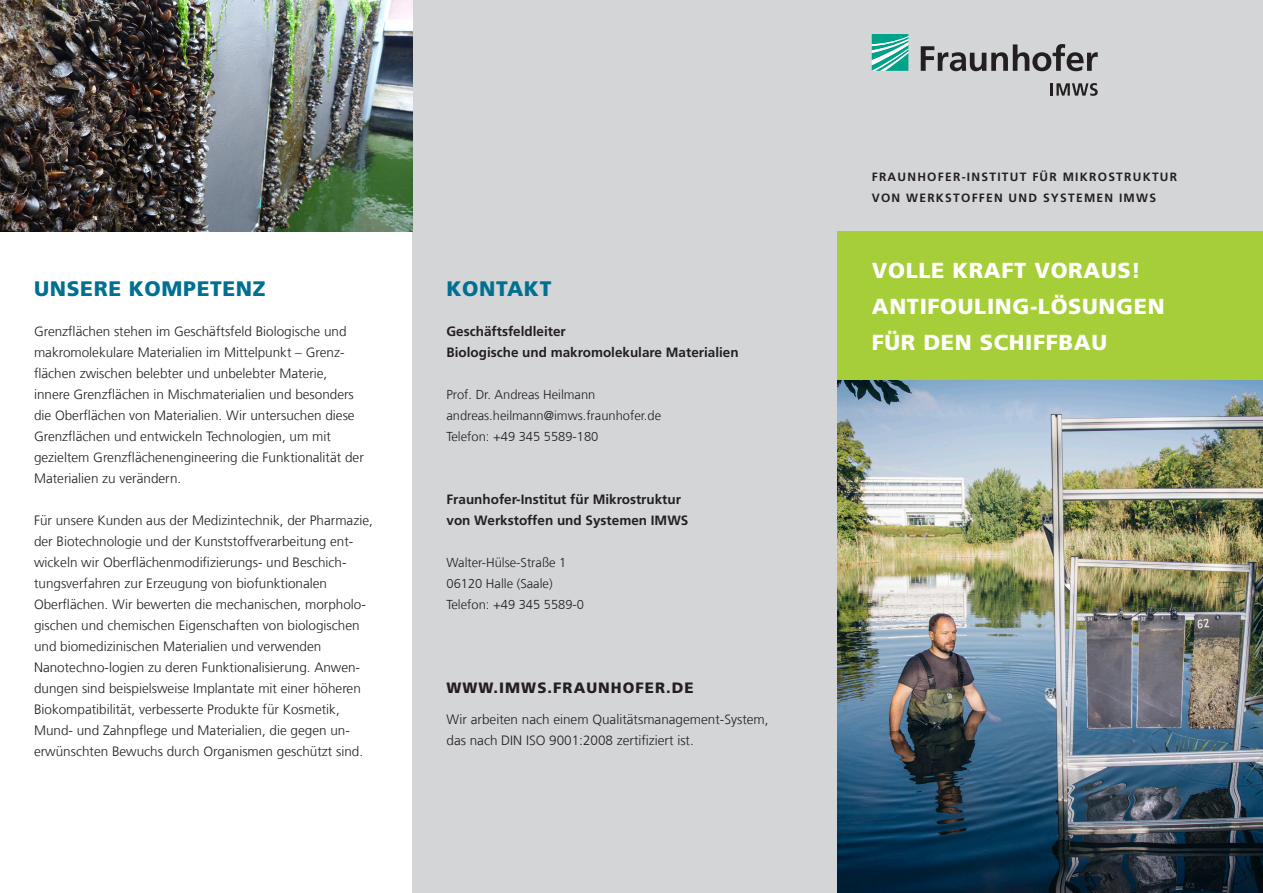
<style>
.page{position:relative;width:1263px;height:893px;background:#fff}
.page>*{position:absolute;margin:0;border:0;box-sizing:border-box;transform-origin:0 0}
.t1{font:900 21.75px "Frutiger LT Com";letter-spacing:.03em;color:#fff}
._03_Standardüberschr{font:900 21px "Frutiger LT Com";letter-spacing:.03em;color:#007092}
._00_Titel{font:900 15px "Frutiger LT Com";letter-spacing:.07em;color:#231f20}
._06_Fließtext{font:300 13.5px/21px "Frutiger LT Com";color:#231f20}
._06_Fließtext-2{font:700 13.5px/21px "Frutiger LT Com";color:#231f20}
._06_Fließtext-3{font:300 12.9px "Frutiger LT Com";color:#231f20}
._10_Institutsname{font:700 12px/21px "Frutiger LT Com";letter-spacing:.105em;color:#231f20}
</style>
<div class="page">
<div style="left:412px;top:209px;width:438px;height:684px;background:#d3d5d7"></div>
<img style="left:838px;top:380px;width:425px;height:513px">
<div style="left:0;top:0;width:1263px;height:231px;background:#d3d5d7"></div>
<svg style="left:872px;top:34px;width:36px;height:37px"></svg>
<svg style="left:921px;top:44px;width:177px;height:27px"></svg>
<svg style="left:1051px;top:83px;width:47px;height:13px"></svg>
<div style="left:838px;top:231px;width:425px;height:149px;background:#a6ce39"></div>
<img style="left:0;top:0;width:412px;height:231px">
<p class="_03_Standardüberschr" style="left:34px;top:276px;width:233px">UNSERE KOMPETENZ</p>
<p class="_06_Fließtext" style="left:34px;top:321px;width:331px">Grenzflächen stehen im Geschäftsfeld Biologische und makromolekulare Materialien im Mittelpunkt – Grenz&shy;flächen zwischen belebter und unbelebter Materie, innere Grenzflächen in Mischmaterialien und besonders die Oberflächen von Materialien. Wir untersuchen diese Grenzflächen und entwickeln Technologien, um mit gezieltem Grenzflächenengineering die Funktionalität der Materialien zu verändern.</p>
<p class="_06_Fließtext" style="left:34px;top:510px;width:340px">Für unsere Kunden aus der Medizintechnik, der Pharmazie, der Biotechnologie und der Kunststoffverarbeitung ent&shy;wickeln wir Oberflächenmodifizierungs- und Beschich&shy;tungsverfahren zur Erzeugung von biofunktionalen Oberflächen. Wir bewerten die mechanischen, morpholo&shy;gischen und chemischen Eigenschaften von biologischen und biomedizinischen Materialien und verwenden Nanotechno-logien zu deren Funktionalisierung. Anwen&shy;dungen sind beispielsweise Implantate mit einer höheren Biokompatibilität, verbesserte Produkte für Kosmetik, Mund- und Zahnpflege und Materialien, die gegen un&shy;erwünschten Bewuchs durch Organismen geschützt sind.</p>
<p class="_03_Standardüberschr" style="left:446px;top:276px;width:106px">KONTAKT</p>
<p class="_06_Fließtext-2" style="left:446px;top:321px;width:294px">Geschäftsfeldleiter<br>Biologische und makromolekulare Materialien</p>
<p class="_06_Fließtext-3" style="left:446px;top:387px;width:150px">Prof. Dr. Andreas Heilmann</p>
<p class="_06_Fließtext-3" style="left:446px;top:408px;width:216px">andreas.heilmann@imws.fraunhofer.de</p>
<p class="_06_Fließtext-3" style="left:446px;top:429px;width:153px">Telefon: +49 345 5589-180</p>
<p class="_06_Fließtext-2" style="left:446px;top:489px;width:243px">Fraunhofer-Institut für Mikrostruktur von Werkstoffen und Systemen IMWS</p>
<p class="_06_Fließtext-3" style="left:446px;top:555px;width:121px">Walter-Hülse-Straße 1</p>
<p class="_06_Fließtext-3" style="left:446px;top:576px;width:108px">06120 Halle (Saale)</p>
<p class="_06_Fließtext-3" style="left:446px;top:597px;width:139px">Telefon: +49 345 5589-0</p>
<p class="_00_Titel" style="left:446px;top:678px;width:249px">WWW.IMWS.FRAUNHOFER.DE</p>
<p class="_06_Fließtext" style="left:446px;top:709px;width:324px">Wir arbeiten nach einem Qualitätsmanagement-System,</p>
<p class="_06_Fließtext" style="left:446px;top:730px;width:249px">das nach DIN ISO 9001:2008 zertifiziert ist.</p>
<p class="_10_Institutsname" style="left:872px;top:166px;width:307px">FRAUNHOFER-INSTITUT FÜR MIKROSTRUKTUR<br>VON WERKSTOFFEN UND SYSTEMEN IMWS</p>
<p class="t1" style="left:872px;top:257px;width:271px">VOLLE KRAFT VORAUS!</p>
<p class="t1" style="left:872px;top:293px;width:294px">ANTIFOULING-LÖSUNGEN</p>
<p class="t1" style="left:872px;top:329px;width:237px">FÜR DEN SCHIFFBAU</p>
</div>
